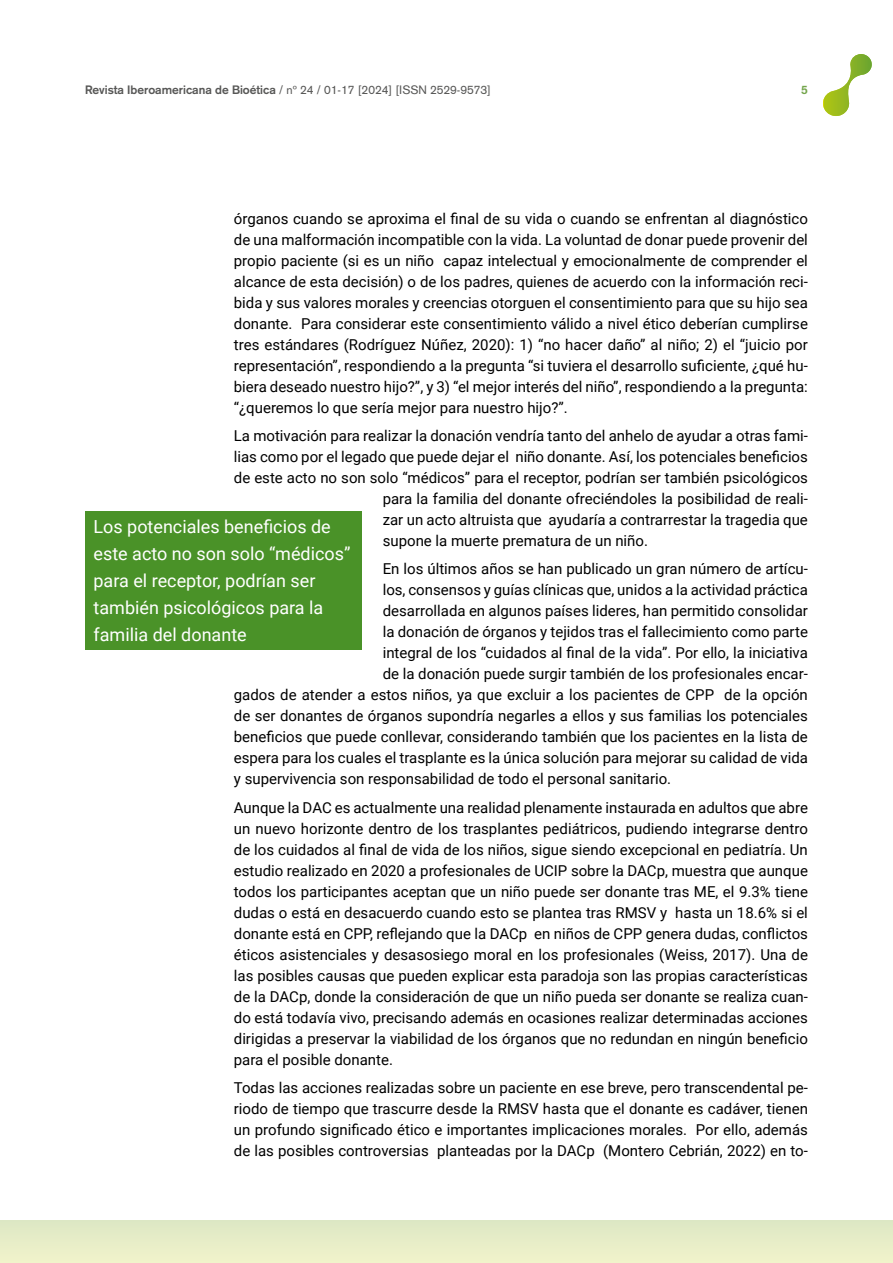
<style>
.page{position:relative;width:893px;height:1263px;background:#fff}
.page>*{position:absolute;margin:0;border:0;box-sizing:border-box;transform-origin:0 0}
.t1{font:18px/27px "Roboto";color:#fff}
.t2{font:15px/21px "Roboto";color:#000;text-align:justify}
.t3{font:12px "Akzidenz Grotesk";color:#575756}
.t4{font:700 12px "Akzidenz Grotesk";color:#74a54c}
.s1{font-weight:700}
</style>
<div class="page">
<div style="left:0;top:1220px;width:893px;height:43px;background:#e7edc8"></div>
<svg style="left:823px;top:54px;width:49px;height:62px"></svg>
<div style="left:85px;top:511px;width:276px;height:138px;background:#4a9228"></div>
<p class="t3" style="left:85px;top:83px;width:407px"><span class="s1">Revista Iberoamericana de Bioética</span> / nº 24 / 01-17 [2024] [ISSN 2529-9573]</p>
<p class="t4" style="left:801px;top:83px;width:8px">5</p>
<p class="t2" style="left:234px;top:207px;width:576px">órganos cuando se aproxima el final de su vida o cuando se enfrentan al diagnóstico de una malformación incompatible con la vida. La voluntad de donar puede provenir del propio paciente (si es un niño capaz intelectual y emocionalmente de comprender el alcance de esta decisión) o de los padres, quienes de acuerdo con la información reci&shy;bida y sus valores morales y creencias otorguen el consentimiento para que su hijo sea donante. Para considerar este consentimiento válido a nivel ético deberían cumplirse tres estándares (Rodríguez Núñez, 2020): 1) “no hacer daño” al niño; 2) el “juicio por representación”, respondiendo a la pregunta “si tuviera el desarrollo suficiente, ¿qué hu&shy;biera deseado nuestro hijo?”, y 3) “el mejor interés del niño”, respondiendo a la pregunta: “¿queremos lo que sería mejor para nuestro hijo?”.</p>
<p class="t2" style="left:234px;top:425px;width:576px">La motivación para realizar la donación vendría tanto del anhelo de ayudar a otras fami-</p>
<p class="t2" style="left:234px;top:446px;width:576px">lias como por el legado que puede dejar el niño donante. Así, los potenciales beneficios</p>
<p class="t2" style="left:234px;top:467px;width:576px">de este acto no son solo “médicos” para el receptor, podrían ser también psicológicos</p>
<p class="t2" style="left:383px;top:488px;width:427px">para la familia del donante ofreciéndoles la posibilidad de reali-</p>
<p class="t2" style="left:383px;top:509px;width:427px">zar un acto altruista que ayudaría a contrarrestar la tragedia que</p>
<p class="t2" style="left:383px;top:530px;width:267px">supone la muerte prematura de un niño.</p>
<p class="t2" style="left:383px;top:558px;width:427px">En los últimos años se han publicado un gran número de artícu-</p>
<p class="t2" style="left:383px;top:579px;width:427px">los, consensos y guías clínicas que, unidos a la actividad práctica</p>
<p class="t2" style="left:383px;top:600px;width:427px">desarrollada en algunos países lideres, han permitido consolidar</p>
<p class="t2" style="left:383px;top:621px;width:427px">la donación de órganos y tejidos tras el fallecimiento como parte</p>
<p class="t2" style="left:383px;top:642px;width:427px">integral de los “cuidados al final de la vida”. Por ello, la iniciativa</p>
<p class="t2" style="left:383px;top:663px;width:427px">de la donación puede surgir también de los profesionales encar-</p>
<p class="t2" style="left:234px;top:684px;width:576px">gados de atender a estos niños, ya que excluir a los pacientes de CPP de la opción</p>
<p class="t2" style="left:234px;top:705px;width:576px">de ser donantes de órganos supondría negarles a ellos y sus familias los potenciales</p>
<p class="t2" style="left:234px;top:726px;width:576px">beneficios que puede conllevar, considerando también que los pacientes en la lista de</p>
<p class="t2" style="left:234px;top:747px;width:576px">espera para los cuales el trasplante es la única solución para mejorar su calidad de vida</p>
<p class="t2" style="left:234px;top:768px;width:439px">y supervivencia son responsabilidad de todo el personal sanitario.</p>
<p class="t2" style="left:234px;top:796px;width:576px">Aunque la DAC es actualmente una realidad plenamente instaurada en adultos que abre un nuevo horizonte dentro de los trasplantes pediátricos, pudiendo integrarse dentro de los cuidados al final de vida de los niños, sigue siendo excepcional en pediatría. Un estudio realizado en 2020 a profesionales de UCIP sobre la DACp, muestra que aunque todos los participantes aceptan que un niño puede ser donante tras ME, el 9.3% tiene dudas o está en desacuerdo cuando esto se plantea tras RMSV y hasta un 18.6% si el donante está en CPP, reflejando que la DACp en niños de CPP genera dudas, conflictos éticos asistenciales y desasosiego moral en los profesionales (Weiss, 2017). Una de las posibles causas que pueden explicar esta paradoja son las propias características de la DACp, donde la consideración de que un niño pueda ser donante se realiza cuan&shy;do está todavía vivo, precisando además en ocasiones realizar determinadas acciones dirigidas a preservar la viabilidad de los órganos que no redundan en ningún beneficio para el posible donante.</p>
<p class="t2" style="left:234px;top:1076px;width:576px">Todas las acciones realizadas sobre un paciente en ese breve, pero transcendental pe&shy;riodo de tiempo que trascurre desde la RMSV hasta que el donante es cadáver, tienen un profundo significado ético e importantes implicaciones morales. Por ello, además de las posibles controversias planteadas por la DACp (Montero Cebrián, 2022) en to-</p>
<p class="t1" style="left:94px;top:512px;width:258px">Los potenciales beneficios de este acto no son solo “médicos” para el receptor, podrían ser también psicológicos para la familia del donante</p>
</div>
